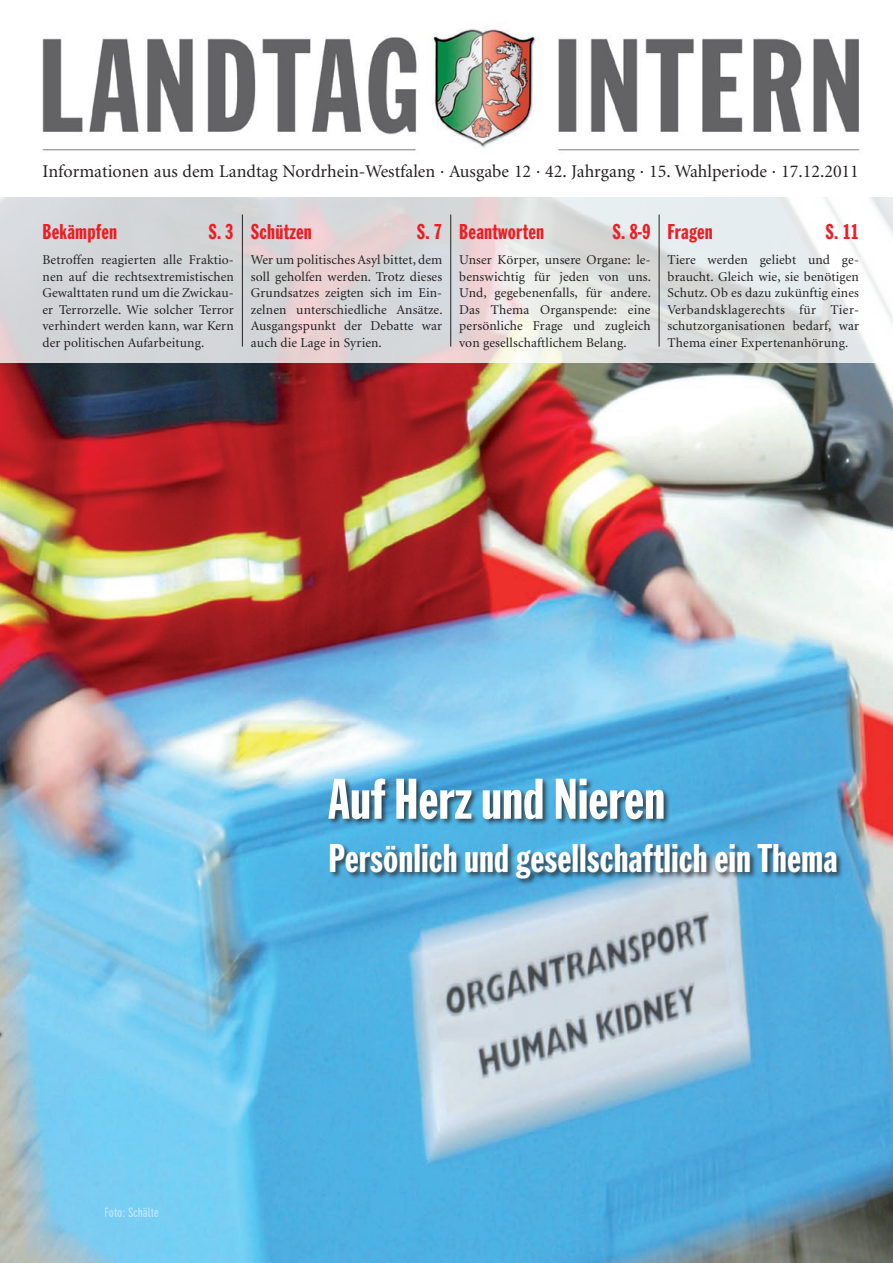
<style>
.page{position:relative;width:893px;height:1263px;background:#fff}
.page>*{position:absolute;margin:0;border:0;box-sizing:border-box;transform-origin:0 0}
.t1{font:extra-condensed 60px "Franklin Gothic T";letter-spacing:-.005em;color:#fff}
.t2{font:extra-condensed 42px "Franklin Gothic T";color:#fff}
.t3{font:extra-condensed 22.5px "Franklin Gothic T";letter-spacing:.01em;color:#ee1d23}
.t4{font:18px "Minion";color:#231f20}
.t5{font:13.5px/16.5px "Minion";letter-spacing:.01em;color:#231f20;text-align:justify}
.t6{font:700 condensed 12.75px "DIN Neuzeit Grotesk";color:#fff}
</style>
<div class="page">
<img style="left:0;top:363px;width:893px;height:900px">
<div style="left:327px;top:777px;width:516px;height:109px;background:#231f20;opacity:.75"></div>
<svg style="left:0;top:198px;width:893px;height:165px;background:#deddde"></svg>
<img style="left:42px;top:29px;width:818px;height:122px">
<hr style="left:450px;top:215px;width:1px;height:132px;background:#231f20">
<hr style="left:242px;top:215px;width:1px;height:132px;background:#231f20">
<hr style="left:659px;top:215px;width:1px;height:132px;background:#231f20">
<h3 class="t4" style="left:43px;top:162px;width:818px">Informationen aus dem Landtag Nordrhein-Westfalen · Ausgabe 12 · 42. Jahrgang · 15. Wahlperiode · 17.12.2011</h3>
<h3 class="t3" style="left:43px;top:218px;width:76px">Bekämpfen</h3>
<h3 class="t3" style="left:208px;top:218px;width:27px">S. 3</h3>
<p class="t5" style="left:43px;top:252px;width:193px">Betroffen reagierten alle Fraktio&shy;nen auf die rechtsextremistischen Gewalttaten rund um die Zwickau&shy;er Terrorzelle. Wie solcher Terror verhindert werden kann, war Kern der politischen Aufarbeitung.</p>
<h3 class="t3" style="left:251px;top:218px;width:63px">Schützen</h3>
<h3 class="t3" style="left:417px;top:218px;width:27px">S. 7</h3>
<p class="t5" style="left:251px;top:252px;width:193px">Wer um politisches Asyl bittet, dem soll geholfen werden. Trotz dieses Grundsatzes zeigten sich im Ein&shy;zelnen unterschiedliche Ansätze.<br>Ausgangspunkt der Debatte war auch die Lage in Syrien.</p>
<h3 class="t3" style="left:459px;top:218px;width:87px">Beantworten</h3>
<h3 class="t3" style="left:613px;top:218px;width:39px">S. 8-9</h3>
<p class="t5" style="left:459px;top:252px;width:193px">Unser Körper, unsere Organe: le&shy;benswichtig für jeden von uns.<br>Und, gegebenenfalls, für andere.<br>Das Thema Organspende: eine persönliche Frage und zugleich von gesellschaftlichem Belang.</p>
<h3 class="t3" style="left:668px;top:218px;width:47px">Fragen</h3>
<h3 class="t3" style="left:825px;top:218px;width:35px">S. 11</h3>
<p class="t5" style="left:668px;top:252px;width:193px">Tiere werden geliebt und ge&shy;braucht. Gleich wie, sie benötigen Schutz. Ob es dazu zukünftig eines Verbandsklagerechts für Tier&shy;schutzorganisationen bedarf, war Thema einer Expertenanhörung.</p>
<p class="t6" style="left:105px;top:1205px;width:56px">Foto: Schälte</p>
<h1 class="t1" style="left:328px;top:764px;width:338px">Auf Herz und Nieren</h1>
<h2 class="t2" style="left:328px;top:834px;width:511px">Persönlich und gesellschaftlich ein Thema</h2>
</div>
